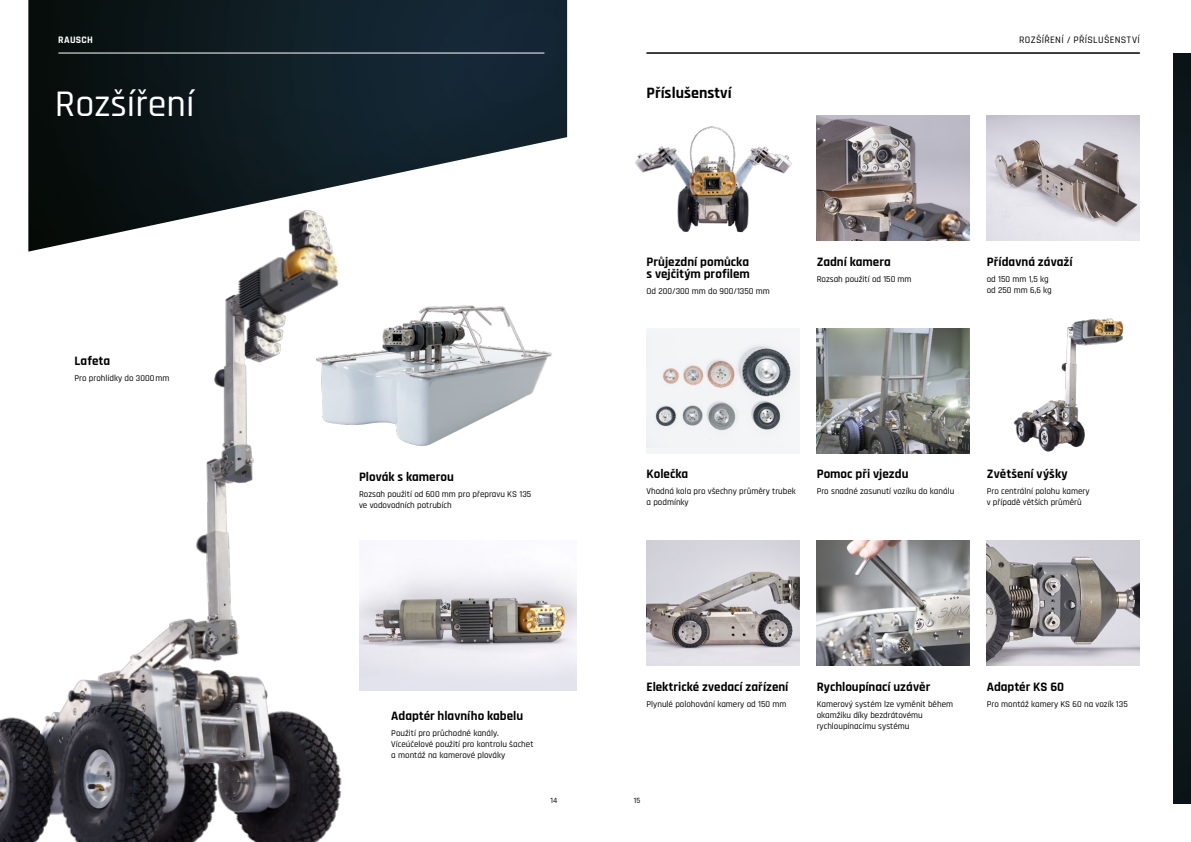
<style>
.page{position:relative;width:1191px;height:842px;background:#fff}
.page>*{position:absolute;margin:0;border:0;box-sizing:border-box;transform-origin:0 0}
.t1{font:500 38px "Rajdhani";color:#fff}
.t2{font:700 16px "Rajdhani";color:#000}
.t3{font:700 13px/12.5px "Rajdhani";color:#000}
.t4{font:500 10px "Rajdhani";letter-spacing:.03em;color:#000}
.t5{font:700 10px "Rajdhani";letter-spacing:.03em;color:#fff}
.t6{font:500 9px/11px "Rajdhani";color:#000}
.t7{font:500 8px "Rajdhani";color:#000}
</style>
<div class="page">
<hr style="left:646px;top:53px;width:494px;height:1px;background:#000">
<img style="left:1174px;top:54px;width:17px;height:749px">
<img style="left:986px;top:116px;width:154px;height:125px">
<img style="left:398px;top:305px;width:154px;height:141px">
<img style="left:28px;top:0;width:539px;height:178px">
<hr style="left:58px;top:53px;width:486px;height:1px;background:#fff">
<img style="left:0;top:178px;width:398px;height:664px">
<img style="left:359px;top:541px;width:217px;height:150px">
<img style="left:1013px;top:318px;width:111px;height:134px">
<img style="left:986px;top:541px;width:154px;height:125px">
<img style="left:635px;top:126px;width:157px;height:107px">
<div style="left:646px;top:328px;width:153px;height:125px;background:#f4f5f7"></div>
<img style="left:655px;top:346px;width:136px;height:85px">
<img style="left:646px;top:541px;width:153px;height:125px">
<img style="left:816px;top:116px;width:153px;height:125px">
<img style="left:816px;top:328px;width:153px;height:125px">
<img style="left:816px;top:541px;width:153px;height:125px">
<p class="t5" style="left:58px;top:34px;width:36px">RAUSCH</p>
<h1 class="t1" style="left:55px;top:81px;width:141px">Rozšíření</h1>
<h3 class="t3" style="left:74px;top:355px;width:37px">Lafeta</h3>
<p class="t6" style="left:74px;top:373px;width:97px">Pro prohlídky do 3000mm</p>
<h2 class="t2" style="left:646px;top:83px;width:87px">Příslušenství</h2>
<h3 class="t3" style="left:646px;top:255px;width:105px">Průjezdní pomůcka s vejčitým profilem</h3>
<p class="t6" style="left:646px;top:286px;width:125px">Od 200/300 mm do 900/1350 mm</p>
<h3 class="t3" style="left:816px;top:255px;width:76px">Zadní kamera</h3>
<p class="t6" style="left:816px;top:273px;width:96px">Rozsah použití od 150 mm</p>
<p class="t4" style="left:1019px;top:34px;width:122px">ROZŠÍŘENÍ / PŘÍSLUŠENSTVÍ</p>
<h3 class="t3" style="left:986px;top:255px;width:87px">Přídavná závaží</h3>
<p class="t6" style="left:986px;top:273px;width:67px">od 150 mm 1,5 kg od 250 mm 6,6 kg</p>
<h3 class="t3" style="left:359px;top:470px;width:96px">Plovák s kamerou</h3>
<p class="t6" style="left:359px;top:488px;width:174px">Rozsah použití od 600 mm pro přepravu KS 135 ve vodovodních potrubích</p>
<h3 class="t3" style="left:646px;top:468px;width:43px">Kolečka</h3>
<p class="t6" style="left:646px;top:486px;width:151px">Vhodná kola pro všechny průměry trubek a podmínky</p>
<h3 class="t3" style="left:816px;top:468px;width:93px">Pomoc při vjezdu</h3>
<p class="t6" style="left:816px;top:486px;width:139px">Pro snadné zasunutí vozíku do kanálu</p>
<h3 class="t3" style="left:986px;top:468px;width:82px">Zvětšení výšky</h3>
<p class="t6" style="left:986px;top:486px;width:104px">Pro centrální polohu kamery v případě větších průměrů</p>
<h3 class="t3" style="left:391px;top:710px;width:133px">Adaptér hlavního kabelu</h3>
<p class="t6" style="left:391px;top:728px;width:144px">Použití pro průchodné kanály.<br>Víceúčelové použití pro kontrolu šachet a montáž na kamerové plováky</p>
<h3 class="t3" style="left:646px;top:680px;width:143px">Elektrické zvedací zařízení</h3>
<p class="t6" style="left:646px;top:698px;width:141px">Plynulé polohování kamery od 150 mm</p>
<p class="t7" style="left:550px;top:796px;width:8px">14</p>
<p class="t7" style="left:634px;top:796px;width:8px">15</p>
<h3 class="t3" style="left:816px;top:680px;width:115px">Rychloupínací uzávěr</h3>
<p class="t6" style="left:816px;top:698px;width:138px">Kamerový systém lze vyměnit během okamžiku díky bezdrátovému rychloupínacímu systému</p>
<h3 class="t3" style="left:986px;top:680px;width:79px">Adaptér KS 60</h3>
<p class="t6" style="left:986px;top:698px;width:142px">Pro montáž kamery KS 60 na vozík 135</p>
</div>
